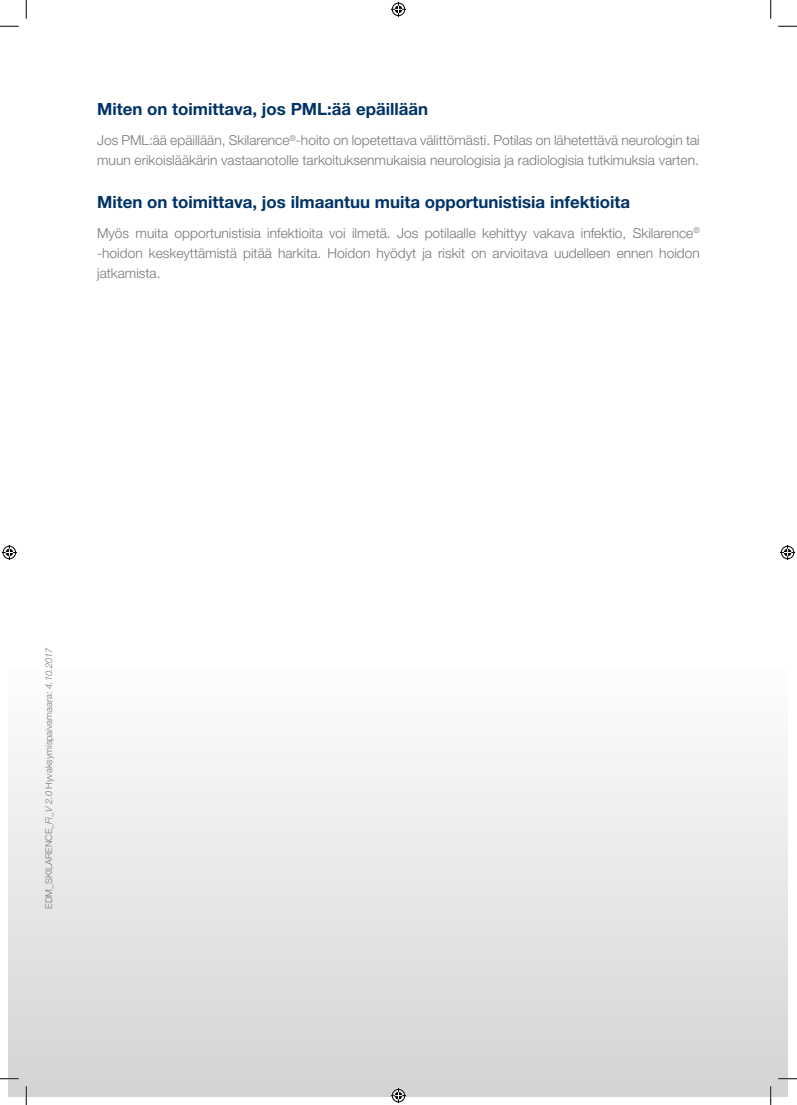
<style>
.page{position:relative;width:797px;height:1105px;background:#fff}
.page>*{position:absolute;margin:0;border:0;box-sizing:border-box;transform-origin:0 0}
.t1{font:700 16.88px "Helvetica Neue LT Std";color:#036}
.t2{font:300 13.75px/20px "Helvetica Neue LT Std";color:#787779}
.t3{font:300 9.38px "Helvetica Neue LT Std";color:#787779}
.s1{font-style:italic}
</style>
<div class="page">
<div style="left:9px;top:669px;width:779px;height:427px;background:linear-gradient(to bottom,#fdfdfd,#d3d3d4)"></div>
<svg style="left:0;top:25px;width:19px;height:2px"></svg>
<svg style="left:778px;top:25px;width:19px;height:2px"></svg>
<svg style="left:0;top:1078px;width:19px;height:1px"></svg>
<svg style="left:778px;top:1078px;width:19px;height:1px"></svg>
<svg style="left:25px;top:0;width:2px;height:19px"></svg>
<svg style="left:25px;top:1086px;width:2px;height:19px"></svg>
<svg style="left:770px;top:0;width:1px;height:19px"></svg>
<svg style="left:770px;top:1086px;width:1px;height:19px"></svg>
<svg style="left:391px;top:2px;width:15px;height:15px"></svg>
<svg style="left:391px;top:1088px;width:15px;height:15px"></svg>
<svg style="left:2px;top:545px;width:15px;height:15px"></svg>
<svg style="left:780px;top:545px;width:15px;height:15px"></svg>
<p class="t1" style="left:97px;top:99px;width:332px">Miten on toimittava, jos PML:ää epäillään</p>
<p class="t2" style="left:97px;top:130px;width:604px">Jos PML:ää epäillään, Skilarence<sup>®</sup>-hoito on lopetettava välittömästi. Potilas on lähetettävä neurologin tai muun erikoislääkärin vastaanotolle tarkoituksenmukaisia neurologisia ja radiologisia tutkimuksia varten.</p>
<p class="t1" style="left:97px;top:191px;width:534px">Miten on toimittava, jos ilmaantuu muita opportunistisia infektioita</p>
<p class="t2" style="left:97px;top:223px;width:604px">Myös muita opportunistisia infektioita voi ilmetä. Jos potilaalle kehittyy vakava infektio, Skilarence<sup>®</sup></p>
<p class="t2" style="left:97px;top:243px;width:604px">-hoidon keskeyttämistä pitää harkita. Hoidon hyödyt ja riskit on arvioitava uudelleen ennen hoidon jatkamista.</p>
<p class="t3" style="left:43px;top:909px;width:263px;rotate:-90deg">EDM_SKILARENCE_<span class="s1">Fi_V 2.0</span> Hyvaksymispaivamaara: <span class="s1">4.10.2017</span></p>
</div>
